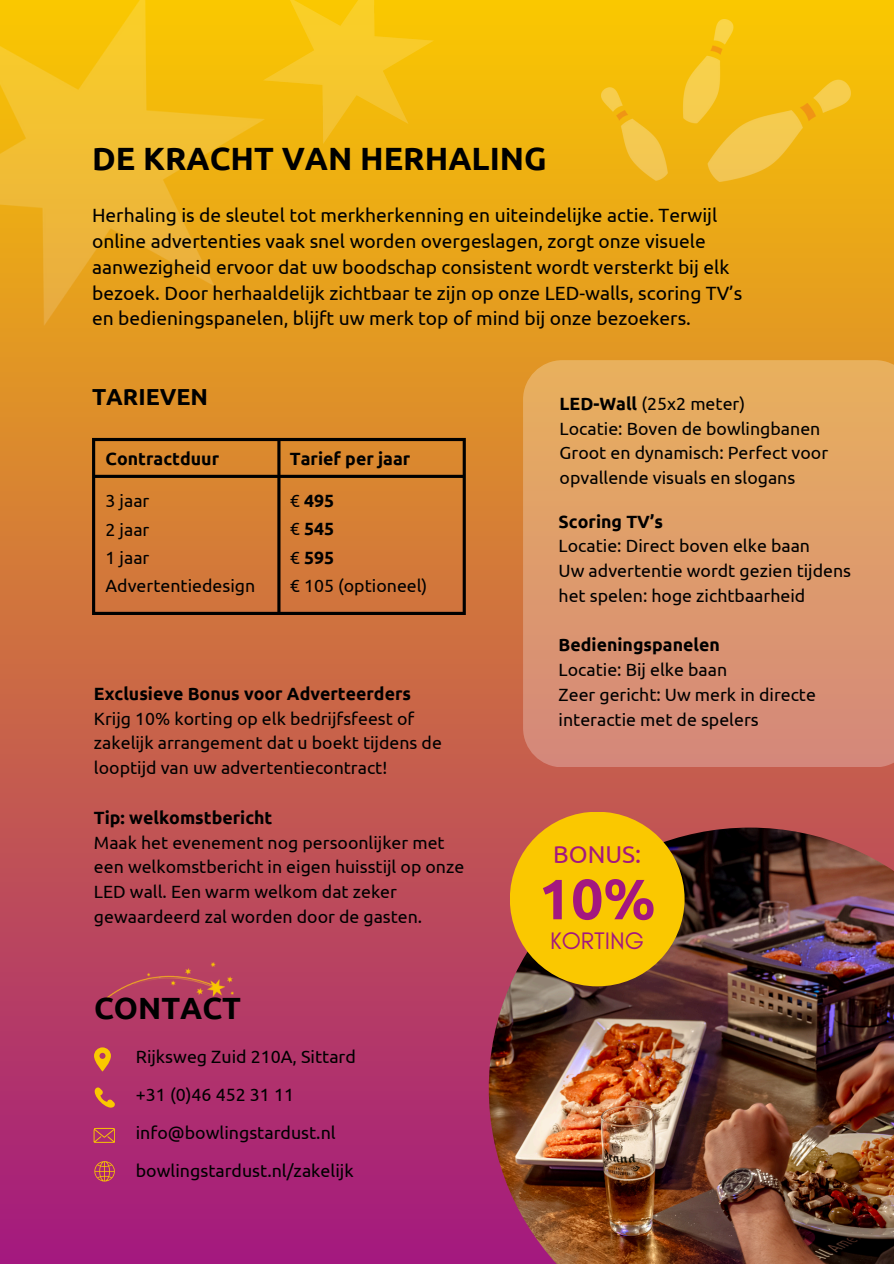
<style>
.page{position:relative;width:894px;height:1264px;background:#fff}
.page>*{position:absolute;margin:0;border:0;box-sizing:border-box;transform-origin:0 0}
.t1{font:700 56.7px "Ubuntu";color:#a31780}
.t2{font:700 32.1px "Ubuntu";color:#000}
.t3{font:700 30.6px "Ubuntu";color:#000}
.t4{font:24.3px "Glacial Indifference";color:#a31780}
.t5{font:24.3px "Ubuntu";color:#a31780}
.t6{font:700 23.1px "Ubuntu";color:#000}
.t7{font:19.2px/25.8px "Ubuntu";color:#000}
.t8{font:17.7px/24.8px "Ubuntu";color:#000}
.t9{font:700 17.7px "Ubuntu";color:#000}
.s1{font-weight:700}
</style>
<div class="page">
<div style="left:0;top:0;width:893px;height:1263px;background:linear-gradient(to bottom,#fac800,#a4187f)"></div>
<svg style="left:94px;top:1047px;width:17px;height:24px"></svg>
<svg style="left:90px;top:1087px;width:25px;height:24px"></svg>
<svg style="left:94px;top:1160px;width:21px;height:21px"></svg>
<img style="left:0;top:0;width:264px;height:325px">
<img style="left:264px;top:0;width:170px;height:144px">
<img style="left:488px;top:827px;width:405px;height:436px">
<div style="left:509px;top:811px;width:175px;height:175px;background:#fac800;border-radius:50%"></div>
<svg style="left:92px;top:438px;width:373px;height:177px;fill:#d57d34"></svg>
<img style="left:601px;top:19px;width:248px;height:162px">
<img style="left:98px;top:962px;width:135px;height:43px">
<svg style="left:523px;top:360px;width:370px;height:407px"></svg>
<svg style="left:94px;top:1127px;width:21px;height:15px"></svg>
<p class="t2" style="left:92px;top:140px;width:456px">DE KRACHT VAN HERHALING</p>
<p class="t7" style="left:92px;top:202px;width:651px">Herhaling is de sleutel tot merkherkenning en uiteindelijke actie. Terwijl online advertenties vaak snel worden overgeslagen, zorgt onze visuele aanwezigheid ervoor dat uw boodschap consistent wordt versterkt bij elk bezoek. Door herhaaldelijk zichtbaar te zijn op onze LED-walls, scoring TV’s en bedieningspanelen, blijft uw merk top of mind bij onze bezoekers.</p>
<p class="t6" style="left:92px;top:383px;width:118px">TARIEVEN</p>
<p class="t9" style="left:105px;top:448px;width:115px">Contractduur</p>
<p class="t9" style="left:290px;top:448px;width:122px">Tarief per jaar</p>
<p class="t8" style="left:105px;top:487px;width:45px">3 jaar</p>
<h2 class="t8" style="left:290px;top:485px;width:139px;line-height:28.5px">€ <span class="s1">495<br></span>€ <span class="s1">545<br></span>€ <span class="s1">595<br></span>€ 105 (optioneel)</h2>
<h4 class="t8" style="left:105px;top:517px;width:45px">2 jaar</h4>
<p class="t8" style="left:105px;top:573px;width:151px">Advertentiedesign</p>
<p class="t8" style="left:105px;top:545px;width:45px">1 jaar</p>
<p class="t9" style="left:94px;top:683px;width:318px">Exclusieve Bonus voor Adverteerders</p>
<p class="t8" style="left:94px;top:705px;width:349px">Krijg 10% korting op elk bedrijfsfeest of zakelijk arrangement dat u boekt tijdens de looptijd van uw advertentiecontract!</p>
<p class="t9" style="left:94px;top:807px;width:180px">Tip: welkomstbericht</p>
<p class="t8" style="left:94px;top:829px;width:372px">Maak het evenement nog persoonlijker met een welkomstbericht in eigen huisstijl op onze LED wall. Een warm welkom dat zeker gewaardeerd zal worden door de gasten.</p>
<p class="t3" style="left:94px;top:990px;width:148px">CONTACT</p>
<p class="t8" style="left:136px;top:1044px;width:221px">Rijksweg Zuid 210A, Sittard</p>
<h2 class="t8" style="left:136px;top:1082px;width:160px">+31 (0)46 452 31 11</h2>
<p class="t8" style="left:136px;top:1120px;width:201px">info@bowlingstardust.nl</p>
<p class="t8" style="left:136px;top:1158px;width:219px">bowlingstardust.nl/zakelijk</p>
<h5 class="t8" style="left:559px;top:391px;width:187px"><span class="s1">LED-Wall</span> (25x2 meter)</h5>
<h5 class="t8" style="left:559px;top:415px;width:262px">Locatie: Boven de bowlingbanen</h5>
<p class="t8" style="left:559px;top:440px;width:270px">Groot en dynamisch: Perfect voor opvallende visuals en slogans</p>
<p class="t9" style="left:558px;top:511px;width:106px">Scoring TV’s</p>
<h3 class="t8" style="left:558px;top:533px;width:253px">Locatie: Direct boven elke baan</h3>
<p class="t8" style="left:558px;top:558px;width:294px">Uw advertentie wordt gezien tijdens het spelen: hoge zichtbaarheid</p>
<p class="t9" style="left:558px;top:635px;width:163px">Bedieningspanelen</p>
<p class="t8" style="left:558px;top:657px;width:170px">Locatie: Bij elke baan</p>
<p class="t8" style="left:558px;top:682px;width:259px">Zeer gericht: Uw merk in directe interactie met de spelers</p>
<p class="t5" style="left:553px;top:840px;width:89px">BONUS:</p>
<p class="t1" style="left:538px;top:866px;width:118px">10%</p>
<p class="t4" style="left:550px;top:925px;width:95px">KORTING</p>
</div>
